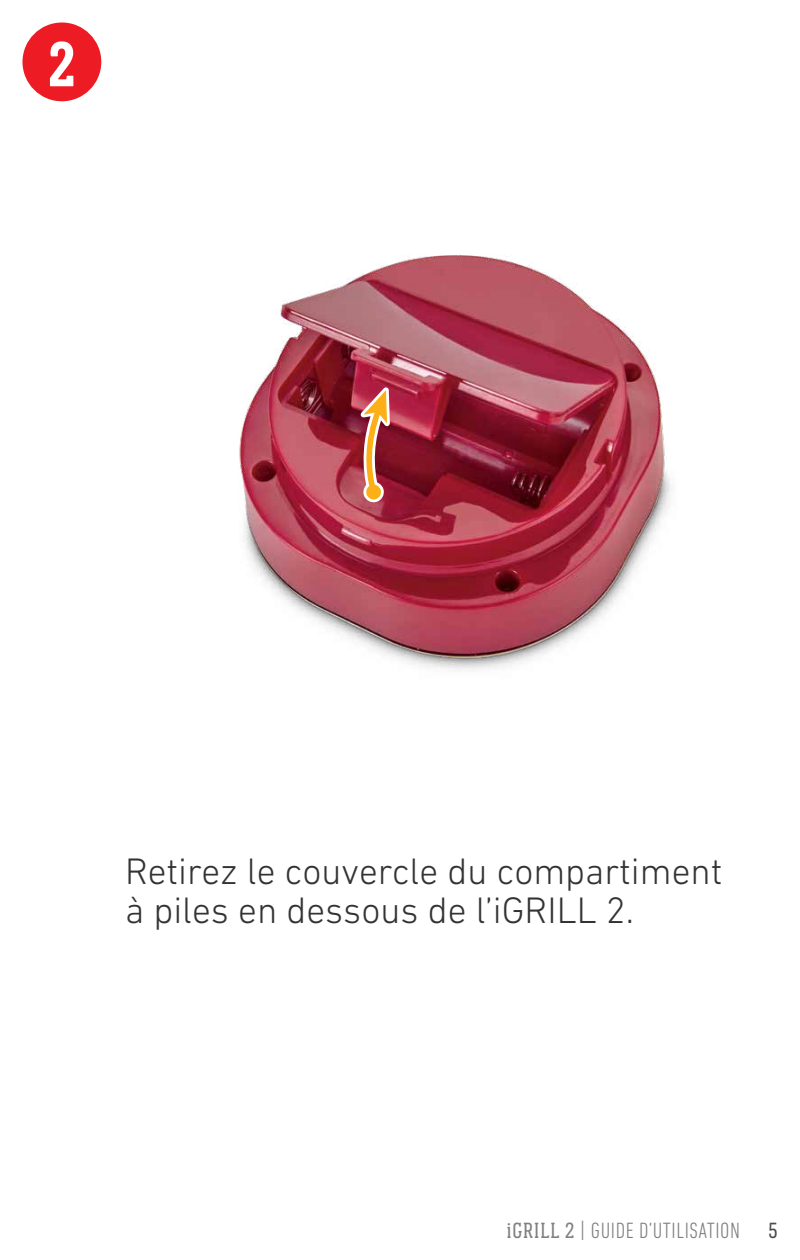
<style>
.page{position:relative;width:800px;height:1260px;background:#fff}
.page>*{position:absolute;margin:0;border:0;box-sizing:border-box;transform-origin:0 0}
.t1{font:700 65px "Weber Serif";color:#fff}
.t2{font:300 37.5px/38.8px "DIN Next LT Pro";color:#333}
.t3{font:300 condensed 22.5px "DIN Next LT Pro";letter-spacing:.025em;color:#808080}
.t4{font:22.5px "Weber Serif";color:#4d4d4d}
.s1{font-family:"Weber Serif";font-weight:400;font-stretch:normal}
.s2{font-family:"Weber Serif";font-stretch:normal}
</style>
<div class="page">
<div style="left:22px;top:23px;width:79px;height:78px;background:#ed1c24;border-radius:50%"></div>
<img style="left:239px;top:255px;width:433px;height:415px">
<svg style="left:348px;top:382px;width:46px;height:120px;background:#b65950"></svg>
<h1 class="t1" style="left:49px;top:28px;width:28px">2</h1>
<p class="t2" style="left:125px;top:852px;width:599px">Retirez le couvercle du compartiment à piles en dessous de l’iGRILL 2.</p>
<p class="t3" style="left:507px;top:1217px;width:235px"><span class="s1">iGRILL 2</span> <span class="s2">|</span> GUIDE D’UTILISATION</p>
<p class="t4" style="left:769px;top:1218px;width:11px">5</p>
</div>
